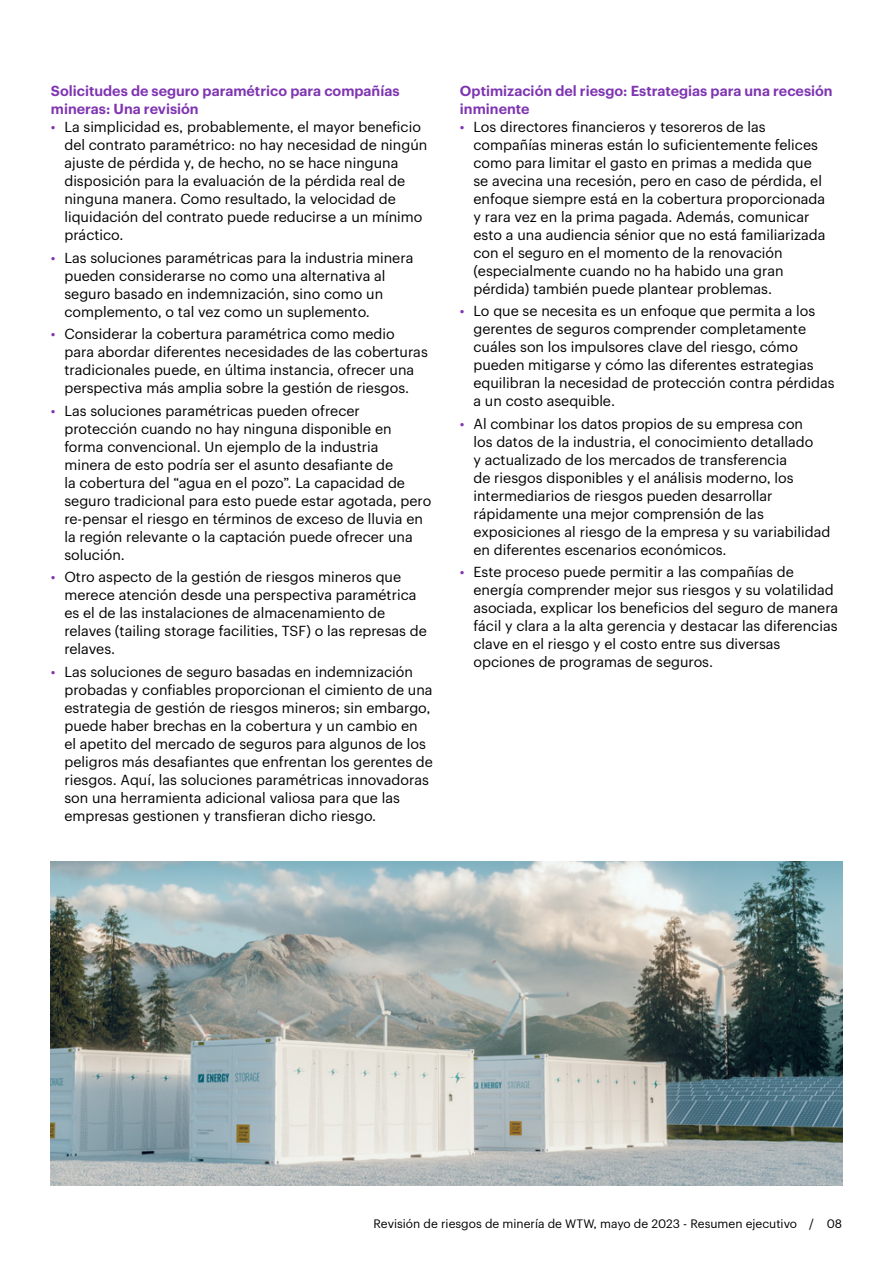
<style>
.page{position:relative;width:893px;height:1263px;background:#fff}
.page>*{position:absolute;margin:0;border:0;box-sizing:border-box;transform-origin:0 0}
.t1{font:14.25px/18px "Graphik";color:#000}
.t2{font:600 14.25px/18px "Graphik";color:#7f35b2}
.t3{font:12px "Graphik";color:#000}
.s1{color:#7f35b2}
</style>
<div class="page">
<img style="left:51px;top:861px;width:791px;height:324px">
<p class="t2" style="left:51px;top:81px;width:350px">Solicitudes de seguro paramétrico para compañías mineras: Una revisión</p>
<p class="t1" style="left:64px;top:117px;width:364px;text-indent:-13px"><span class="s1">•</span> La simplicidad es, probablemente, el mayor beneficio del contrato paramétrico: no hay necesidad de ningún ajuste de pérdida y, de hecho, no se hace ninguna disposición para la evaluación de la pérdida real de ninguna manera. Como resultado, la velocidad de liquidación del contrato puede reducirse a un mínimo práctico.</p>
<p class="t1" style="left:64px;top:247px;width:350px;text-indent:-13px"><span class="s1">•</span> Las soluciones paramétricas para la industria minera pueden considerarse no como una alternativa al seguro basado en indemnización, sino como un complemento, o tal vez como un suplemento.</p>
<p class="t1" style="left:64px;top:324px;width:365px;text-indent:-13px"><span class="s1">•</span> Considerar la cobertura paramétrica como medio para abordar diferentes necesidades de las coberturas tradicionales puede, en última instancia, ofrecer una perspectiva más amplia sobre la gestión de riesgos.</p>
<p class="t1" style="left:64px;top:400px;width:368px;text-indent:-13px"><span class="s1">•</span> Las soluciones paramétricas pueden ofrecer protección cuando no hay ninguna disponible en forma convencional. Un ejemplo de la industria<br>minera de esto podría ser el asunto desafiante de<br>la cobertura del “agua en el pozo”. La capacidad de seguro tradicional para esto puede estar agotada, pero re-pensar el riesgo en términos de exceso de lluvia en la región relevante o la captación puede ofrecer una solución.</p>
<p class="t1" style="left:64px;top:567px;width:364px;text-indent:-13px"><span class="s1">•</span> Otro aspecto de la gestión de riesgos mineros que merece atención desde una perspectiva paramétrica es el de las instalaciones de almacenamiento de relaves (tailing storage facilities, TSF) o las represas de relaves.</p>
<p class="t1" style="left:64px;top:661px;width:370px;text-indent:-13px"><span class="s1">•</span> Las soluciones de seguro basadas en indemnización probadas y confiables proporcionan el cimiento de una estrategia de gestión de riesgos mineros; sin embargo, puede haber brechas en la cobertura y un cambio en<br>el apetito del mercado de seguros para algunos de los peligros más desafiantes que enfrentan los gerentes de riesgos. Aquí, las soluciones paramétricas innovadoras son una herramienta adicional valiosa para que las empresas gestionen y transfieran dicho riesgo.</p>
<p class="t2" style="left:460px;top:81px;width:374px">Optimización del riesgo: Estrategias para una recesión inminente</p>
<p class="t1" style="left:473px;top:117px;width:353px;text-indent:-13px"><span class="s1">•</span> Los directores financieros y tesoreros de las compañías mineras están lo suficientemente felices como para limitar el gasto en primas a medida que se avecina una recesión, pero en caso de pérdida, el enfoque siempre está en la cobertura proporcionada y rara vez en la prima pagada. Además, comunicar esto a una audiencia sénior que no está familiarizada con el seguro en el momento de la renovación (especialmente cuando no ha habido una gran pérdida) también puede plantear problemas.</p>
<p class="t1" style="left:473px;top:301px;width:363px;text-indent:-13px"><span class="s1">•</span> Lo que se necesita es un enfoque que permita a los gerentes de seguros comprender completamente cuáles son los impulsores clave del riesgo, cómo pueden mitigarse y cómo las diferentes estrategias equilibran la necesidad de protección contra pérdidas a un costo asequible.</p>
<p class="t1" style="left:473px;top:414px;width:358px;text-indent:-13px"><span class="s1">•</span> Al combinar los datos propios de su empresa con<br>los datos de la industria, el conocimiento detallado<br>y actualizado de los mercados de transferencia<br>de riesgos disponibles y el análisis moderno, los intermediarios de riesgos pueden desarrollar rápidamente una mejor comprensión de las exposiciones al riesgo de la empresa y su variabilidad en diferentes escenarios económicos.</p>
<p class="t1" style="left:473px;top:562px;width:366px;text-indent:-13px"><span class="s1">•</span> Este proceso puede permitir a las compañías de energía comprender mejor sus riesgos y su volatilidad asociada, explicar los beneficios del seguro de manera fácil y clara a la alta gerencia y destacar las diferencias clave en el riesgo y el costo entre sus diversas opciones de programas de seguros.</p>
<p class="t3" style="left:374px;top:1215px;width:470px">Revisión de riesgos de minería de WTW, mayo de 2023 - Resumen ejecutivo / 08</p>
</div>
